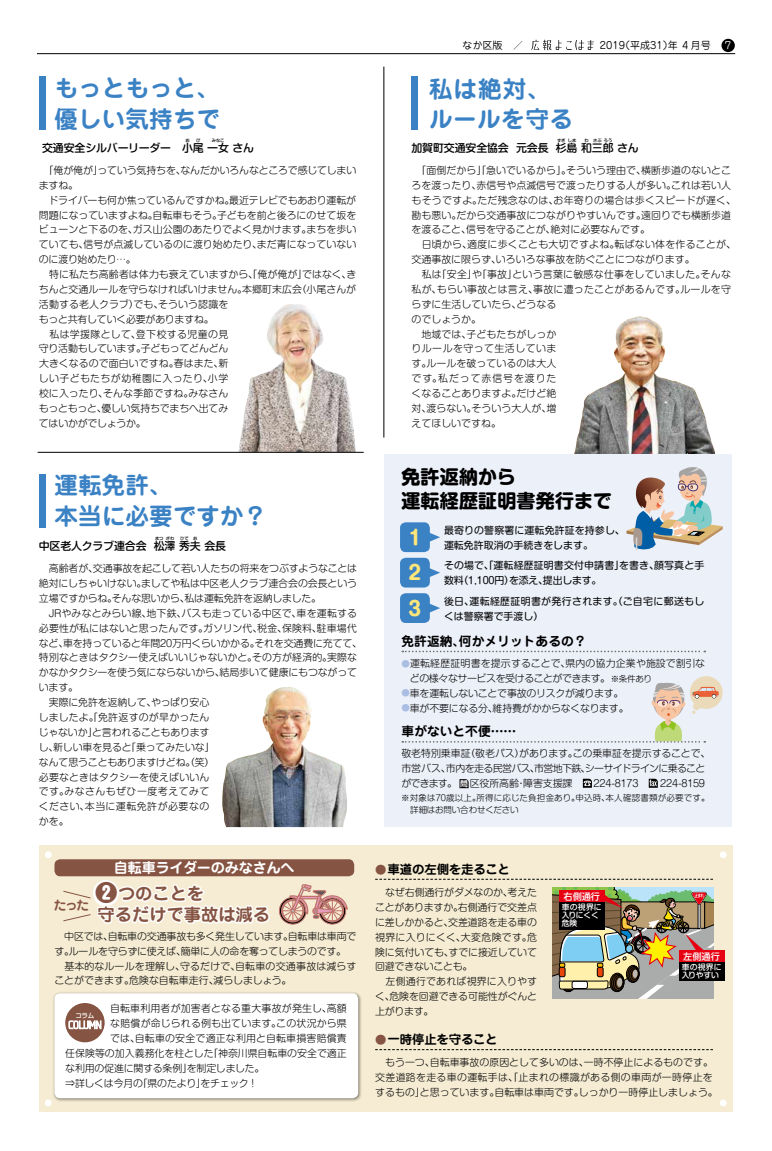
<style>
.page{position:relative;width:772px;height:1151px;background:#fff}
.page>*{position:absolute;margin:0;border:0;box-sizing:border-box;transform-origin:0 0}
.t1{font:700 23.6px/30.5px "Jun 501 Pro";color:#3b82c5}
.t2{font:700 23.6px/30.5px "Jun 501 Pro";letter-spacing:.02em;color:#3b82c5}
.t3{font:800 22.4px "Shin M Go Pro";color:#865442}
.t4{font:700 19.5px/35.7px "Shin M Go Pro";color:#ffe67a;text-align:justify}
.t5{font:700 18.9px/24.2px "Shin M Go Pro";letter-spacing:.015em;color:#000}
.t6{font:700 17.2px/20.5px "Jun 501 Pro";color:#865442}
.t7{font:700 14.2px "Jun 501 Pro";letter-spacing:-.02em;color:#fff}
.t8{font:700 12.8px "Jun 501 Pro";color:#000}
.t9{font:700 12.6px "Jun 501 Pro";color:#865442}
.t10{font:700 12.5px "Jun 501 Pro";letter-spacing:-.015em;color:#000}
.t11{font:500 10.9px "Shin M Go Pro";letter-spacing:-.01em;color:#000}
.t12{font:10px "Jun 201 Pro";color:#000}
.t13{font:10px "Jun 201 Pro";color:#fff}
.t14{font:300 9.9px/14.9px "Shin M Go Pro";color:#000}
.t15{font:9.9px/14.9px "Shin M Go Pro";letter-spacing:.015em;color:#000}
.t16{font:300 9.9px/14.9px "Shin M Go Pro";letter-spacing:-.03em;color:#000}
.t17{font:300 9.9px "Shin M Go Pro";letter-spacing:-.02em;color:#000}
.t18{font:300 9.9px "Shin M Go Pro";letter-spacing:.02em;color:#000}
.t19{font:300 9.9px "Shin M Go Pro";letter-spacing:-.025em;color:#000}
.t20{font:500 9.2px "Shin M Go Pro";letter-spacing:-.01em;color:#fff}
.t21{font:300 8.5px/12.1px "Shin M Go Pro";letter-spacing:.015em;color:#000}
.t22{font:500 7.8px/7.8px "Shin M Go Pro";letter-spacing:-.015em;color:#fff}
.t23{font:500 6.5px "Shin Go Pro";color:#fff}
.t24{font:500 4.3px "Shin M Go Pro";color:#000}
.s1{font-size:8.5px;color:#a9bee2}
.s2{font-size:8.5px}
.s3{font-size:11.3px;color:#865442}
</style>
<div class="page">
<img style="left:574px;top:316px;width:140px;height:138px">
<div style="left:39px;top:845px;width:692px;height:267px;background:#f5ecd3"></div>
<div style="left:383px;top:454px;width:348px;height:372px;background:#ecf0f9"></div>
<div style="left:52px;top:991px;width:310px;height:111px;background:#000;opacity:.45"></div>
<div style="left:54px;top:993px;width:304px;height:105px;background:#fff;border-radius:6px"></div>
<svg style="left:97px;top:884px;width:172px;height:40px"></svg>
<img style="left:238px;top:304px;width:117px;height:148px">
<div style="left:45px;top:851px;width:7px;height:7px;background:#fff;border-radius:50%"></div>
<div style="left:719px;top:851px;width:7px;height:7px;background:#fff;border-radius:50%"></div>
<div style="left:45px;top:1099px;width:7px;height:7px;background:#fff;border-radius:50%"></div>
<div style="left:719px;top:1099px;width:7px;height:7px;background:#fff;border-radius:50%"></div>
<svg style="left:459px;top:779px;width:9px;height:9px"></svg>
<svg style="left:582px;top:779px;width:9px;height:9px"></svg>
<svg style="left:648px;top:779px;width:9px;height:9px"></svg>
<svg style="left:279px;top:884px;width:69px;height:41px"></svg>
<div style="left:54px;top:859px;width:300px;height:17px;background:#865442;border-radius:6px"></div>
<svg style="left:375px;top:879px;width:337px;height:1px"></svg>
<svg style="left:375px;top:1049px;width:337px;height:1px"></svg>
<div style="left:411px;top:77px;width:7px;height:53px;background:#3b82c5"></div>
<div style="left:39px;top:77px;width:7px;height:53px;background:#3b82c5"></div>
<div style="left:39px;top:474px;width:7px;height:54px;background:#3b82c5"></div>
<svg style="left:402px;top:651px;width:302px;height:1px"></svg>
<div style="left:689px;top:676px;width:33px;height:33px;background:#eadab9;border-radius:50%"></div>
<svg style="left:402px;top:682px;width:316px;height:61px"></svg>
<svg style="left:626px;top:467px;width:96px;height:84px"></svg>
<div style="left:400px;top:522px;width:29px;height:30px;background:#3b82c5;border-radius:6px"></div>
<div style="left:400px;top:558px;width:29px;height:29px;background:#3b82c5;border-radius:6px"></div>
<div style="left:400px;top:593px;width:29px;height:30px;background:#3b82c5;border-radius:6px"></div>
<svg style="left:429px;top:531px;width:11px;height:12px"></svg>
<svg style="left:429px;top:566px;width:11px;height:13px"></svg>
<svg style="left:429px;top:602px;width:11px;height:12px"></svg>
<div style="left:65px;top:1003px;width:40px;height:39px;background:#865442;border-radius:50%"></div>
<svg style="left:69px;top:1020px;width:32px;height:9px"></svg>
<svg style="left:63px;top:890px;width:28px;height:9px"></svg>
<svg style="left:63px;top:914px;width:28px;height:8px"></svg>
<hr style="left:383px;top:67px;width:1px;height:370px;background:#000">
<img style="left:222px;top:687px;width:125px;height:140px">
<hr style="left:38px;top:452px;width:325px;height:1px;background:#000">
<div style="left:678px;top:950px;width:45px;height:12px;background:#e60012"></div>
<div style="left:678px;top:962px;width:45px;height:19px;background:#000"></div>
<svg style="left:552px;top:887px;width:161px;height:112px"></svg>
<div style="left:93px;top:880px;width:26px;height:26px;background:#fff"></div>
<svg style="left:513px;top:41px;width:9px;height:9px"></svg>
<hr style="left:37px;top:53px;width:697px;height:1px;background:#000">
<div style="left:721px;top:39px;width:13px;height:13px;background:#000;border-radius:50%"></div>
<svg style="left:531px;top:40px;width:62px;height:10px"></svg>
<h1 class="t1" style="left:55px;top:71px;width:167px">もっともっと、優しい気持ちで</h1>
<p class="t24" style="left:185px;top:137px;width:6px">お</p>
<p class="t24" style="left:196px;top:137px;width:6px">び</p>
<p class="t24" style="left:212px;top:137px;width:14px">みなこ</p>
<p class="t11" style="left:42px;top:139px;width:213px">交通安全シルバーリーダー　小尾一女 さん</p>
<p class="t14" style="left:39px;top:161px;width:319px">　「俺が俺が」っていう気持ちを、なんだかいろんなところで感じてしまいますね。<br>　ドライバーも何か焦っているんですかね。最近テレビでもあおり運転が問題になっていますよね。自転車もそう。子どもを前と後ろにのせて坂をビューンと下るのを、ガス山公園のあたりでよく見かけます。まちを歩いていても、信号が点滅しているのに渡り始めたり、まだ青になっていないのに渡り始めたり…。<br>　特に私たち高齢者は体力も衰えていますから、「俺が俺が」ではなく、きちんと交通ルールを守らなければいけません。本郷町末広会（小尾さんが活動する老人クラブ）でも、そういう認識を<br>もっと共有していく必要がありますね。<br>　私は学援隊として、登下校する児童の見<br>守り活動もしています。子どもってどんどん<br>大きくなるので面白いですね。春はまた、新<br>しい子どもたちが幼稚園に入ったり、小学<br>校に入ったり、そんな季節ですね。みなさん<br>もっともっと、優しい気持ちでまちへ出てみ<br>てはいかがでしょうか。</p>
<h1 class="t1" style="left:55px;top:468px;width:214px">運転免許、<br>本当に必要ですか？</h1>
<p class="t24" style="left:155px;top:534px;width:10px">まつ</p>
<p class="t24" style="left:166px;top:534px;width:10px">ざわ</p>
<p class="t24" style="left:180px;top:534px;width:10px">ひで</p>
<p class="t24" style="left:193px;top:534px;width:6px">お</p>
<p class="t11" style="left:39px;top:537px;width:189px">中区老人クラブ連合会 松澤秀夫会長</p>
<p class="t14" style="left:39px;top:560px;width:324px">　高齢者が、交通事故を起こして若い人たちの将来をつぶすようなことは絶対にしちゃいけない。ましてや私は中区老人クラブ連合会の会長という立場ですからね。そんな思いから、私は運転免許を返納しました。<br>　JRやみなとみらい線、地下鉄、バスも走っている中区で、車を運転する必要性が私にはないと思ったんです。ガソリン代、税金、保険料、駐車場代など、車を持っていると年間20万円くらいかかる。それを交通費に充てて、特別なときはタクシー使えばいいじゃないかと。その方が経済的。実際なかなかタクシーを使う気にならないから、結局歩いて健康にもつながっています。<br>　実際に免許を返納して、やっぱり安心<br>しましたよ。「免許返すのが早かったん<br>じゃないか」と言われることもあります<br>し、新しい車を見ると「乗ってみたいな」<br>なんて思うこともありますけどね。（笑）<br>必要なときはタクシーを使えばいいん<br>です。みなさんもぜひ一度考えてみて<br>ください、本当に運転免許が必要なの<br>かを。</p>
<h3 class="t7" style="left:114px;top:856px;width:182px">自転車ライダーのみなさんへ</h3>
<h2 class="t3" style="left:95px;top:874px;width:24px">❷</h2>
<h3 class="t6" style="left:98px;top:882px;width:174px;text-indent:21px">つのことを<br>守るだけで事故は減る</h3>
<p class="t9" style="left:54px;top:896px;width:37px">たった</p>
<p class="t14" style="left:54px;top:927px;width:303px">　中区では、自転車の交通事故も多く発生しています。自転車は車両です。ルールを守らずに使えば、簡単に人の命を奪ってしまうのです。　基本的なルールを理解し、守るだけで、自転車の交通事故は減らすことができます。危険な自転車走行、減らしましょう。</p>
<p class="t14" style="left:110px;top:1000px;width:238px">自転車利用者が加害者となる重大事故が発生し、高額</p>
<p class="t14" style="left:110px;top:1015px;width:238px">な賠償が命じられる例も出ています。この状況から県</p>
<p class="t18" style="left:110px;top:1030px;width:238px">では、自転車の安全で適正な利用と自転車損害賠償責</p>
<p class="t14" style="left:65px;top:1044px;width:283px">任保険等の加入義務化を柱とした「神奈川県自転車の安全で適正</p>
<p class="t17" style="left:65px;top:1060px;width:201px">な利用の促進に関する条例」を制定しました。</p>
<p class="t16" style="left:65px;top:1074px;width:194px">⇒詳しくは今月の「県のたより」をチェック！</p>
<p class="t23" style="left:75px;top:1010px;width:21px">コラム</p>
<p class="t12" style="left:462px;top:37px;width:41px">なか区版</p>
<p class="t12" style="left:599px;top:38px;width:112px">2019（平成31）年 4 月号</p>
<p class="t13" style="left:724px;top:38px;width:8px">7</p>
<h1 class="t2" style="left:428px;top:71px;width:145px">私は絶対、ルールを守る</h1>
<p class="t24" style="left:556px;top:137px;width:10px">すぎ</p>
<p class="t24" style="left:567px;top:137px;width:10px">しま</p>
<p class="t24" style="left:584px;top:137px;width:6px">わ</p>
<p class="t24" style="left:592px;top:137px;width:10px">さぶ</p>
<p class="t24" style="left:603px;top:137px;width:10px">ろう</p>
<p class="t11" style="left:411px;top:139px;width:228px">加賀町交通安全協会 元会長 杉島和三郎さん</p>
<p class="t14" style="left:411px;top:161px;width:326px">　「面倒だから」「急いでいるから」。そういう理由で、横断歩道のないところを渡ったり、赤信号や点滅信号で渡ったりする人が多い。これは若い人もそうですよ。ただ残念なのは、お年寄りの場合は歩くスピードが遅く、勘も悪い。だから交通事故につながりやすいんです。遠回りでも横断歩道を渡ること、信号を守ることが、絶対に必要なんです。<br>　日頃から、適度に歩くことも大切ですよね。転ばない体を作ることが、交通事故に限らず、いろいろな事故を防ぐことにつながります。<br>　私は「安全」や「事故」という言葉に敏感な仕事をしていました。そんな私が、もらい事故とは言え、事故に遭ったことがあるんです。ルールを守らずに生活していたら、どうなる<br>のでしょうか。<br>　地域では、子どもたちがしっか<br>りルールを守って生活していま<br>す。ルールを破っているのは大人<br>です。私だって赤信号を渡りた<br>くなることありますよ。だけど絶<br>対、渡らない。そういう大人が、増<br>えてほしいですね。</p>
<h3 class="t5" style="left:401px;top:462px;width:212px">免許返納から<br>運転経歴証明書発行まで</h3>
<h3 class="t4" style="left:408px;top:517px;width:14px">1<br>2<br>3</h3>
<p class="t15" style="left:443px;top:521px;width:182px">最寄りの警察署に運転免許証を持参し、運転免許取消の手続きをします。</p>
<p class="t15" style="left:443px;top:557px;width:262px">その場で、「運転経歴証明書交付申請書」を書き、顔写真と手数料（1,100円）を添え、提出します。</p>
<p class="t15" style="left:443px;top:592px;width:262px">後日、運転経歴証明書が発行されます。（ご自宅に郵送もしくは警察署で手渡し）</p>
<p class="t8" style="left:401px;top:631px;width:186px">免許返納、何かメリットあるの？</p>
<p class="t14" style="left:409px;top:655px;width:297px;text-indent:-8px"><span class="s1">●</span>運転経歴証明書を提示することで、県内の協力企業や施設で割引などの様々なサービスを受けることができます。 <span class="s2">※条件あり</span></p>
<p class="t19" style="left:401px;top:685px;width:223px"><span class="s1">●</span>車を運転しないことで事故のリスクが減ります。</p>
<p class="t17" style="left:401px;top:700px;width:228px"><span class="s1">●</span>車が不要になる分、維持費がかからなくなります。</p>
<p class="t8" style="left:401px;top:721px;width:116px">車がないと不便……</p>
<p class="t16" style="left:401px;top:745px;width:310px">敬老特別乗車証（敬老パス）があります。この乗車証を提示することで、市営バス、市内を走る民営バス、市営地下鉄、シーサイドラインに乗ることができます。</p>
<p class="t14" style="left:469px;top:775px;width:236px">区役所高齢・障害支援課　 224-8173　 224-8159</p>
<p class="t21" style="left:410px;top:790px;width:301px;text-indent:-9px">※対象は70歳以上。所得に応じた負担金あり。申込時、本人確認書類が必要です。詳細はお問い合わせください</p>
<p class="t10" style="left:375px;top:859px;width:136px"><span class="s3">●</span>車道の左側を走ること</p>
<p class="t14" style="left:375px;top:884px;width:163px">　なぜ右側通行がダメなのか、考えたことがありますか。右側通行で交差点に差しかかると、交差道路を走る車の視界に入りにくく、大変危険です。危険に気付いても、すでに接近していて回避できないことも。<br>　左側通行であれば視界に入りやすく、危険を回避できる可能性がぐんと上がります。</p>
<p class="t10" style="left:375px;top:1029px;width:124px"><span class="s3">●</span>一時停止を守ること</p>
<p class="t20" style="left:563px;top:889px;width:38px">右側通行</p>
<p class="t22" style="left:561px;top:902px;width:41px">車の視界に入りにくく危険</p>
<p class="t20" style="left:682px;top:948px;width:38px">左側通行</p>
<p class="t22" style="left:681px;top:962px;width:41px">車の視界に入りやすい</p>
<p class="t14" style="left:375px;top:1054px;width:344px">　もう一つ、自転車事故の原因として多いのは、一時不停止によるものです。交差道路を走る車の運転手は、「止まれの標識がある側の車両が一時停止をするもの」と思っています。自転車は車両です。しっかり一時停止しましょう。</p>
</div>
